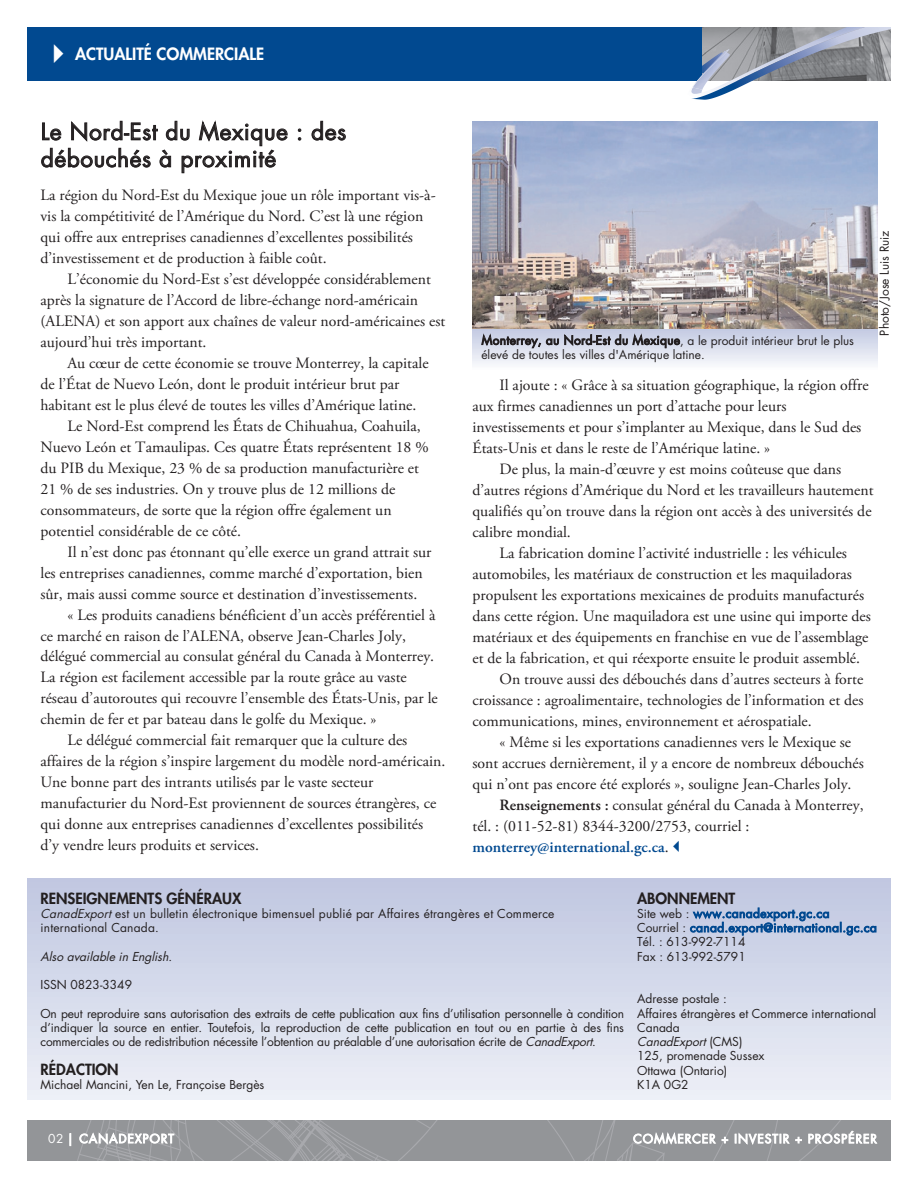
<style>
.page{position:relative;width:918px;height:1188px;background:#fff}
.page>*{position:absolute;margin:0;border:0;box-sizing:border-box;transform-origin:0 0}
.t1{font:22.5px/27px "Futura LT";letter-spacing:.03em;color:#231f20}
.t2{font:800 16.5px "Futura LT";color:#fff}
.t3{font:15.75px/21px "Adobe Garamond Pro";color:#231f20}
.t4{font:600 15.75px "Adobe Garamond Pro";color:#014990}
.t5{font:800 15px "Futura LT";color:#231f20}
.t6{font:12px/14.2px "Futura LT";color:#231f20}
.t7{font:12px/14.2px "Futura LT";letter-spacing:.03em;color:#014990}
.t8{font:12px "Futura LT";letter-spacing:.08em;color:#fff}
.t9{font:italic 12px "Futura LT";color:#231f20}
.s1{font-weight:600}
.s2{font-weight:400;color:#231f20}
.s3{font-style:italic}
.s4{font-style:normal}
.s5{color:#231f20}
</style>
<div class="page">
<div style="left:27px;top:878px;width:864px;height:222px;background:#edf0f7"></div>
<div style="left:27px;top:878px;width:864px;height:212px;background:#eaecf5"></div>
<div style="left:27px;top:878px;width:864px;height:188px;background:#e6e9f3"></div>
<div style="left:27px;top:878px;width:864px;height:171px;background:#e2e5f1"></div>
<div style="left:27px;top:878px;width:864px;height:154px;background:#dee3f0"></div>
<div style="left:27px;top:878px;width:864px;height:136px;background:#dadfee"></div>
<div style="left:27px;top:878px;width:864px;height:119px;background:#d6dcec"></div>
<div style="left:27px;top:878px;width:864px;height:96px;background:#d2d8ea"></div>
<div style="left:27px;top:878px;width:864px;height:79px;background:#ced4e8"></div>
<div style="left:27px;top:878px;width:864px;height:56px;background:#cad0e5"></div>
<div style="left:27px;top:878px;width:864px;height:33px;background:#c5cce3"></div>
<div style="left:27px;top:878px;width:864px;height:10px;background:#c2c8e1"></div>
<div style="left:27px;top:27px;width:864px;height:54px;background:#014990"></div>
<svg style="left:691px;top:27px;width:200px;height:72px"></svg>
<div style="left:694px;top:65px;width:8px;height:9px;background:#014990"></div>
<svg style="left:29px;top:1120px;width:862px;height:41px;background:#949699"></svg>
<svg style="left:472px;top:328px;width:406px;height:1px"></svg>
<div style="left:472px;top:329px;width:406px;height:40px;background:#c4cae2"></div>
<div style="left:472px;top:332px;width:406px;height:37px;background:#c8cde4"></div>
<div style="left:472px;top:335px;width:406px;height:34px;background:#cbd1e6"></div>
<div style="left:472px;top:338px;width:406px;height:31px;background:#cfd5e8"></div>
<div style="left:472px;top:341px;width:406px;height:28px;background:#d3d9eb"></div>
<div style="left:472px;top:344px;width:406px;height:25px;background:#d8dded"></div>
<div style="left:472px;top:348px;width:406px;height:21px;background:#dde1ee"></div>
<div style="left:472px;top:350px;width:406px;height:19px;background:#e1e4f0"></div>
<div style="left:472px;top:353px;width:406px;height:16px;background:#e5e8f2"></div>
<div style="left:472px;top:356px;width:406px;height:13px;background:#eaecf4"></div>
<div style="left:472px;top:359px;width:406px;height:10px;background:#edf0f7"></div>
<div style="left:472px;top:362px;width:406px;height:7px;background:#f2f4f9"></div>
<hr style="left:472px;top:365px;width:406px;height:4px;background:#f6f8fb">
<hr style="left:472px;top:368px;width:406px;height:1px;background:#fcfdfe">
<img style="left:472px;top:122px;width:406px;height:206px">
<p class="t2" style="left:75px;top:46px;width:191px">ACTUALITÉ COMMERCIALE</p>
<h1 class="t1" style="left:41px;top:120px;width:307px">Le Nord-Est du Mexique : des débouchés à proximité</h1>
<p class="t3" style="left:40px;top:185px;width:397px">La région du Nord-Est du Mexique joue un rôle important vis-à&shy;vis la compétitivité de l’Amérique du Nord. C’est là une région qui offre aux entreprises canadiennes d’excellentes possibilités d’investissement et de production à faible coût.</p>
<p class="t3" style="left:40px;top:269px;width:406px;text-indent:27px">L’économie du Nord-Est s’est développée considérablement après la signature de l’Accord de libre-échange nord-américain (ALENA) et son apport aux chaînes de valeur nord-américaines est aujourd’hui très important.</p>
<p class="t3" style="left:68px;top:353px;width:363px">Au cœur de cette économie se trouve Monterrey, la capitale</p>
<p class="t3" style="left:40px;top:374px;width:361px">de l’État de Nuevo León, dont le produit intérieur brut par</p>
<p class="t3" style="left:40px;top:395px;width:377px">habitant est le plus élevé de toutes les villes d’Amérique latine.</p>
<p class="t3" style="left:68px;top:416px;width:355px">Le Nord-Est comprend les États de Chihuahua, Coahuila,</p>
<p class="t3" style="left:40px;top:437px;width:390px">Nuevo León et Tamaulipas. Ces quatre États représentent 18 %</p>
<p class="t3" style="left:40px;top:458px;width:380px">du PIB du Mexique, 23 % de sa production manufacturière et</p>
<p class="t3" style="left:40px;top:479px;width:356px">21 % de ses industries. On y trouve plus de 12 millions de</p>
<p class="t3" style="left:40px;top:500px;width:353px">consommateurs, de sorte que la région offre également un</p>
<p class="t3" style="left:40px;top:521px;width:202px">potentiel considérable de ce côté.</p>
<p class="t3" style="left:68px;top:542px;width:366px">Il n’est donc pas étonnant qu’elle exerce un grand attrait sur</p>
<p class="t3" style="left:40px;top:563px;width:384px">les entreprises canadiennes, comme marché d’exportation, bien</p>
<p class="t3" style="left:40px;top:584px;width:378px">sûr, mais aussi comme source et destination d’investissements.</p>
<p class="t3" style="left:68px;top:605px;width:369px">« Les produits canadiens bénéficient d’un accès préférentiel à</p>
<p class="t3" style="left:40px;top:626px;width:367px">ce marché en raison de l’ALENA, observe Jean-Charles Joly,</p>
<p class="t3" style="left:40px;top:647px;width:395px">délégué commercial au consulat général du Canada à Monterrey.</p>
<p class="t3" style="left:40px;top:668px;width:368px">La région est facilement accessible par la route grâce au vaste</p>
<p class="t3" style="left:40px;top:689px;width:399px">réseau d’autoroutes qui recouvre l’ensemble des États-Unis, par le</p>
<p class="t3" style="left:40px;top:710px;width:338px">chemin de fer et par bateau dans le golfe du Mexique. »</p>
<p class="t3" style="left:68px;top:731px;width:341px">Le délégué commercial fait remarquer que la culture des</p>
<p class="t3" style="left:40px;top:752px;width:406px">affaires de la région s’inspire largement du modèle nord-américain.</p>
<p class="t3" style="left:40px;top:773px;width:334px">Une bonne part des intrants utilisés par le vaste secteur</p>
<p class="t3" style="left:40px;top:794px;width:397px">manufacturier du Nord-Est proviennent de sources étrangères, ce</p>
<p class="t3" style="left:40px;top:815px;width:384px">qui donne aux entreprises canadiennes d’excellentes possibilités</p>
<p class="t3" style="left:40px;top:836px;width:220px">d’y vendre leurs produits et services.</p>
<p class="t6" style="left:481px;top:334px;width:374px">Monterrey, au Nord-Est du Mexique, a le produit intérieur brut le plus élevé de toutes les villes d'Amérique latine.</p>
<p class="t6" style="left:878px;top:336px;width:107px;rotate:-90deg">Photo/Jose Luis Ruiz</p>
<p class="t3" style="left:500px;top:376px;width:371px">Il ajoute : « Grâce à sa situation géographique, la région offre</p>
<p class="t3" style="left:473px;top:397px;width:315px">aux firmes canadiennes un port d’attache pour leurs</p>
<p class="t3" style="left:473px;top:418px;width:390px">investissements et pour s’implanter au Mexique, dans le Sud des</p>
<p class="t3" style="left:473px;top:439px;width:299px">États-Unis et dans le reste de l’Amérique latine. »</p>
<p class="t3" style="left:500px;top:460px;width:343px">De plus, la main-d’œuvre y est moins coûteuse que dans</p>
<p class="t3" style="left:473px;top:481px;width:403px">d’autres régions d’Amérique du Nord et les travailleurs hautement</p>
<p class="t3" style="left:473px;top:502px;width:401px">qualifiés qu’on trouve dans la région ont accès à des universités de</p>
<p class="t3" style="left:473px;top:523px;width:100px">calibre mondial.</p>
<p class="t3" style="left:500px;top:544px;width:349px">La fabrication domine l’activité industrielle : les véhicules</p>
<p class="t3" style="left:473px;top:565px;width:381px">automobiles, les matériaux de construction et les maquiladoras</p>
<p class="t3" style="left:473px;top:586px;width:393px">propulsent les exportations mexicaines de produits manufacturés</p>
<p class="t3" style="left:473px;top:607px;width:400px">dans cette région. Une maquiladora est une usine qui importe des</p>
<p class="t3" style="left:473px;top:628px;width:398px">matériaux et des équipements en franchise en vue de l’assemblage</p>
<p class="t3" style="left:473px;top:649px;width:389px">et de la fabrication, et qui réexporte ensuite le produit assemblé.</p>
<p class="t3" style="left:500px;top:670px;width:365px">On trouve aussi des débouchés dans d’autres secteurs à forte</p>
<p class="t3" style="left:473px;top:691px;width:393px">croissance : agroalimentaire, technologies de l’information et des</p>
<p class="t3" style="left:473px;top:712px;width:341px">communications, mines, environnement et aérospatiale.</p>
<p class="t3" style="left:500px;top:732px;width:353px">« Même si les exportations canadiennes vers le Mexique se</p>
<p class="t3" style="left:473px;top:753px;width:393px">sont accrues dernièrement, il y a encore de nombreux débouchés</p>
<p class="t3" style="left:473px;top:774px;width:381px">qui n’ont pas encore été explorés », souligne Jean-Charles Joly.</p>
<p class="t3" style="left:500px;top:795px;width:366px"><span class="s1">Renseignements :</span> consulat général du Canada à Monterrey,</p>
<p class="t3" style="left:473px;top:816px;width:278px">tél. : (011-52-81) 8344-3200/2753, courriel :</p>
<p class="t4" style="left:473px;top:840px;width:198px">monterrey@international.gc.ca<span class="s2">.</span></p>
<p class="t5" style="left:40px;top:891px;width:202px">RENSEIGNEMENTS GÉNÉRAUX</p>
<p class="t6" style="left:40px;top:908px;width:516px"><span class="s3">CanadExport</span>est un bulletin électronique bimensuel publié par Affaires étrangères et Commerce international Canada.</p>
<p class="t9" style="left:40px;top:951px;width:133px">Also available in English<span class="s4">.</span></p>
<p class="t6" style="left:40px;top:979px;width:93px">ISSN 0823-3349</p>
<p class="t6" style="left:40px;top:1007px;width:585px;text-align:justify">On peut reproduire sans autorisation des extraits de cette publication aux fins d’utilisation personnelle à condition d’indiquer la source en entier. Toutefois, la reproduction de cette publication en tout ou en partie à des fins commerciales ou de redistribution nécessite l’obtention au préalable d’une autorisation écrite de <span class="s3">CanadExport</span>.</p>
<p class="t5" style="left:40px;top:1062px;width:80px">RÉDACTION</p>
<p class="t6" style="left:40px;top:1079px;width:225px">Michael Mancini, Yen Le, Françoise Bergès</p>
<p class="t5" style="left:637px;top:891px;width:100px">ABONNEMENT</p>
<p class="t7" style="left:637px;top:907px;width:241px"><span class="s5">Site web :</span> www.canadexport.gc.ca<br><span class="s5">Courriel :</span> canad.export@international.gc.ca<br><span class="s5">Tél. : 613-992-7114<br>Fax : 613-992-5791</span></p>
<p class="t6" style="left:637px;top:993px;width:241px">Adresse postale :<br>Affaires étrangères et Commerce international<br>Canada<br><span class="s3">CanadExport</span> ( C M S )<br>125, promenade Sussex<br>Ottawa (Ontario)<br>K1A 0G2</p>
<p class="t8" style="left:48px;top:1133px;width:127px">02 | CANADEXPORT</p>
<p class="t8" style="left:633px;top:1133px;width:245px">COMMERCER + INVESTIR + PROSPÉRER</p>
</div>
